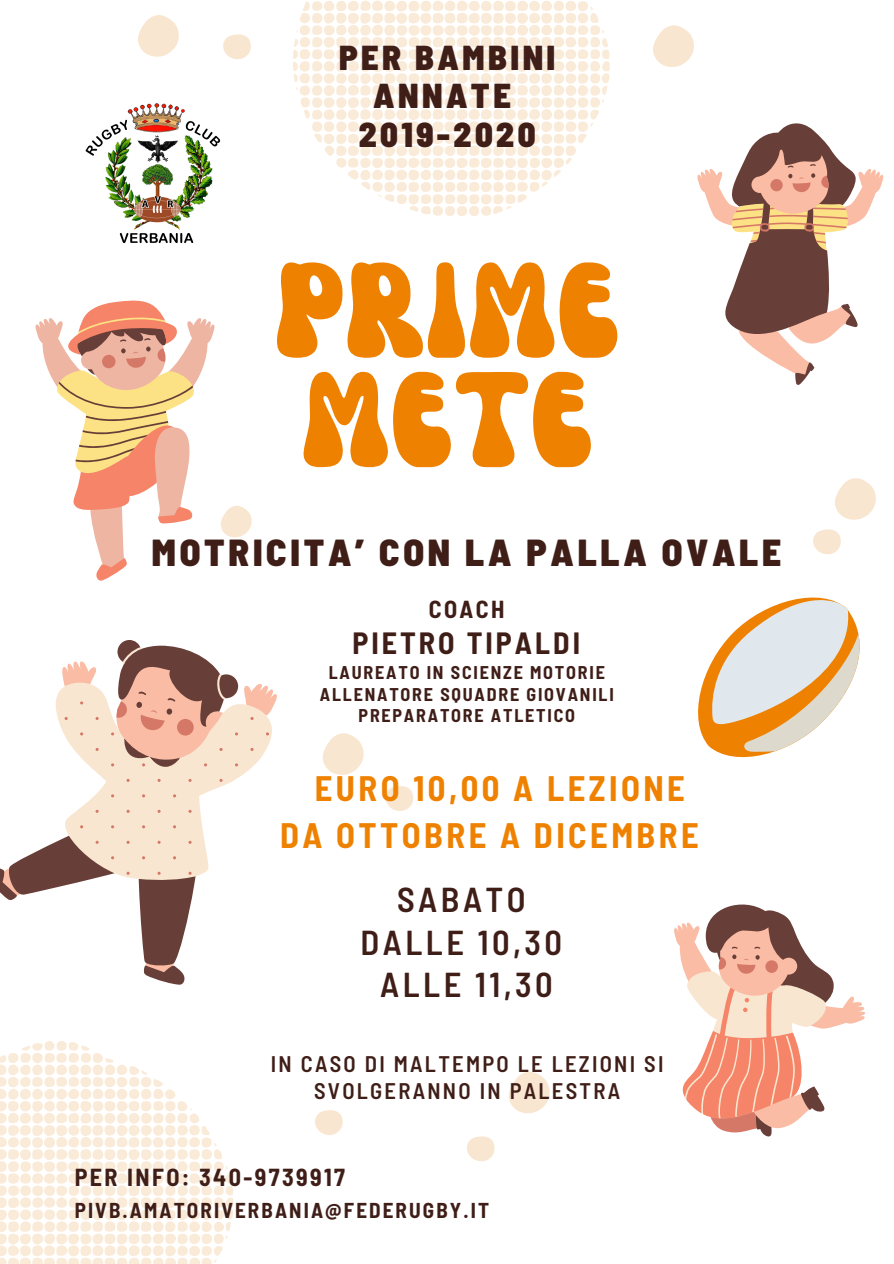
<style>
.page{position:relative;width:894px;height:1264px;background:#fff}
.page>*{position:absolute;margin:0;border:0;box-sizing:border-box;transform-origin:0 0}
.t1{font:125.85px/109.4px "Nectarine";letter-spacing:.02em;color:#ef8100}
.t2{font:900 semi-condensed 37.5px "Barlow";letter-spacing:.1em;color:#3f1e18}
.t3{font:700 semi-condensed 34.5px "Barlow";letter-spacing:.1em;color:#ef8100}
.t4{font:900 semi-condensed 34.5px/38.2px "Barlow";letter-spacing:.1em;color:#3f1e18;text-align:center}
.t5{font:600 semi-condensed 34.5px "Barlow";letter-spacing:.1em;color:#3f1e18}
.t6{font:700 semi-condensed 30px "Barlow";letter-spacing:.1em;color:#3f1e18}
.t7{font:700 semi-condensed 24px "Barlow";letter-spacing:.1em;color:#3f1e18}
.t8{font:600 semi-condensed 22.5px/27px "Barlow";letter-spacing:.1em;color:#3f1e18;text-align:center}
.t9{font:700 semi-condensed 21px "Barlow";letter-spacing:.1em;color:#3f1e18}
.t10{font:700 semi-condensed 18px "Barlow";letter-spacing:.1em;color:#3f1e18}
</style>
<div class="page">
<svg style="left:0;top:1041px;width:234px;height:222px"></svg>
<svg style="left:293px;top:0;width:316px;height:216px"></svg>
<svg style="left:385px;top:786px;width:28px;height:25px"></svg>
<svg style="left:36px;top:318px;width:178px;height:240px"></svg>
<svg style="left:96px;top:558px;width:31px;height:23px"></svg>
<svg style="left:57px;top:300px;width:137px;height:224px"></svg>
<svg style="left:0;top:640px;width:274px;height:344px"></svg>
<svg style="left:725px;top:123px;width:133px;height:262px"></svg>
<svg style="left:738px;top:306px;width:112px;height:69px"></svg>
<svg style="left:697px;top:148px;width:185px;height:102px"></svg>
<svg style="left:674px;top:904px;width:190px;height:232px"></svg>
<svg style="left:322px;top:733px;width:42px;height:42px"></svg>
<svg style="left:220px;top:506px;width:32px;height:32px"></svg>
<svg style="left:509px;top:1071px;width:41px;height:43px"></svg>
<svg style="left:653px;top:25px;width:41px;height:42px"></svg>
<svg style="left:138px;top:15px;width:41px;height:42px"></svg>
<svg style="left:467px;top:1136px;width:27px;height:26px"></svg>
<svg style="left:315px;top:1110px;width:28px;height:25px"></svg>
<svg style="left:813px;top:478px;width:63px;height:77px"></svg>
<svg style="left:223px;top:34px;width:28px;height:26px"></svg>
<img style="left:85px;top:103px;width:136px;height:140px">
<svg style="left:698px;top:597px;width:162px;height:161px"></svg>
<p class="t4" style="left:339px;top:37px;width:218px">PER BAMBINI<br>ANNATE</p>
<p class="t4" style="left:359px;top:114px;width:178px">2019-2020</p>
<p class="t1" style="left:276px;top:276px;width:344px">PRIME<br>METE</p>
<p class="t2" style="left:152px;top:528px;width:630px">MOTRICITA’ CON LA PALLA OVALE</p>
<p class="t7" style="left:428px;top:594px;width:77px">COACH</p>
<p class="t6" style="left:352px;top:624px;width:229px">PIETRO TIPALDI</p>
<p class="t10" style="left:328px;top:661px;width:277px">LAUREATO IN SCIENZE MOTORIE</p>
<p class="t10" style="left:320px;top:682px;width:295px">ALLENATORE SQUADRE GIOVANILI</p>
<p class="t10" style="left:358px;top:704px;width:218px">PREPARATORE ATLETICO</p>
<p class="t3" style="left:315px;top:766px;width:371px">EURO 10,00 A LEZIONE</p>
<p class="t3" style="left:280px;top:813px;width:420px">DA OTTOBRE A DICEMBRE</p>
<p class="t5" style="left:397px;top:877px;width:130px">SABATO</p>
<p class="t5" style="left:360px;top:920px;width:203px">DALLE 10,30</p>
<p class="t5" style="left:380px;top:962px;width:174px">ALLE 11,30</p>
<p class="t8" style="left:271px;top:1049px;width:394px">IN CASO DI MALTEMPO LE LEZIONI SI<br>SVOLGERANNO IN PALESTRA</p>
<p class="t7" style="left:75px;top:1161px;width:272px">PER INFO: 340-9739917</p>
<p class="t9" style="left:75px;top:1196px;width:416px">PIVB.AMATORIVERBANIA@FEDERUGBY.IT</p>
</div>
